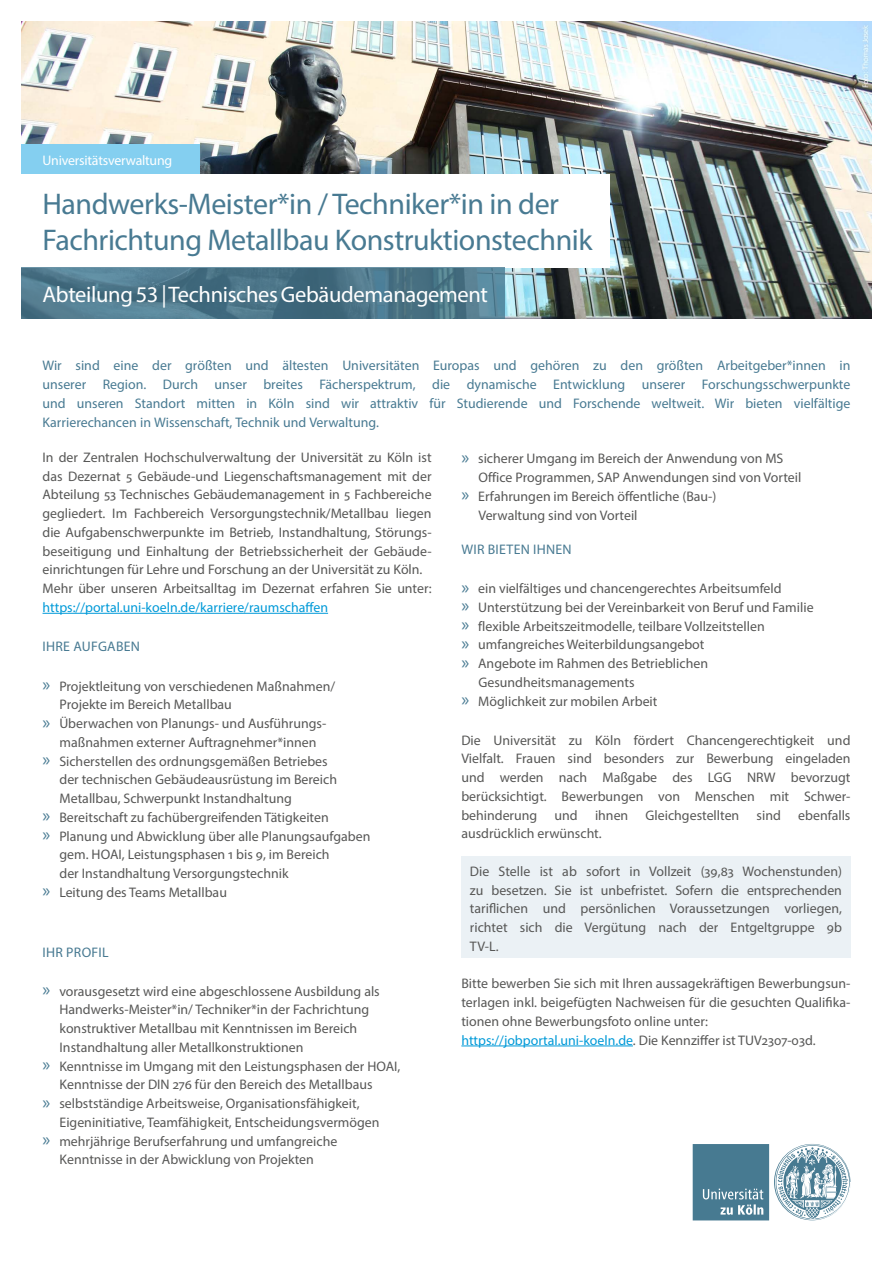
<style>
.page{position:relative;width:893px;height:1263px;background:#fff}
.page>*{position:absolute;margin:0;border:0;box-sizing:border-box;transform-origin:0 0}
.t1{font:30px/36px "Myriad Pro";letter-spacing:-.015em;color:#487a92}
.t2{font:22.5px "Myriad Pro";letter-spacing:-.015em;color:#fff}
.t3{font:13.8px/18.8px "Myriad Pro";color:#575756}
.t4{font:13.8px/18.8px "Myriad Pro";color:#487a92;text-align:justify}
.t5{font:13.8px "Myriad Pro";color:#009ad8}
.t6{font:13.8px "Myriad Pro";letter-spacing:.02em;color:#487a92}
.t7{font:13.8px "Myriad Pro";letter-spacing:-.015em;color:#fff}
.s1{font-size:18.75px;color:#487a92}
.s2{color:#009ad8}
</style>
<div class="page">
<hr style="left:43px;top:613px;width:285px;height:1px;background:#009ad8">
<div style="left:461px;top:857px;width:389px;height:101px;background:#ebf1f5"></div>
<hr style="left:461px;top:1045px;width:172px;height:1px;background:#009ad8">
<img style="left:21px;top:21px;width:851px;height:298px">
<div style="left:21px;top:174px;width:589px;height:94px;background:#fff"></div>
<svg style="left:21px;top:268px;width:484px;height:51px;background:#4c7689"></svg>
<svg style="left:693px;top:1144px;width:157px;height:76px"></svg>
<div style="left:21px;top:145px;width:179px;height:29px;background:#84cff0"></div>
<p class="t7" style="left:43px;top:151px;width:131px">Universitätsverwaltung</p>
<h1 class="t1" style="left:43px;top:186px;width:551px">Handwerks-Meister*in / Techniker*in in der<br>Fachrichtung Metallbau Konstruktionstechnik</h1>
<h2 class="t2" style="left:43px;top:280px;width:447px">Abteilung 53 | Technisches Gebäudemanagement</h2>
<p class="t4" style="left:43px;top:356px;width:809px">Wir sind eine der größten und ältesten Universitäten Europas und gehören zu den größten Arbeitgeber*innen in unserer Region. Durch unser breites Fächerspektrum, die dynamische Entwicklung unserer Forschungsschwerpunkte und unseren Standort mitten in Köln sind wir attraktiv für Studierende und Forschende weltweit. Wir bieten vielfältige Karrierechancen in Wissenschaft, Technik und Verwaltung.</p>
<p class="t3" style="left:43px;top:448px;width:391px">In der Zentralen Hochschulverwaltung der Universität zu Köln ist das Dezernat 5 Gebäude-und Liegenschaftsmanagement mit der Abteilung 53 Technisches Gebäudemanagement in 5 Fachbereiche gegliedert. Im Fachbereich Versorgungstechnik/Metallbau liegen die Aufgabenschwerpunkte im Betrieb, Instandhaltung, Störungs&shy;beseitigung und Einhaltung der Betriebssicherheit der Gebäude&shy;einrichtungen für Lehre und Forschung an der Universität zu Köln.<br>Mehr über unseren Arbeitsalltag im Dezernat erfahren Sie unter:</p>
<p class="t5" style="left:43px;top:599px;width:287px">https://portal.uni-koeln.de/karriere/raumschaffen</p>
<p class="t6" style="left:43px;top:638px;width:99px">IHRE AUFGABEN</p>
<p class="t3" style="left:43px;top:676px;width:294px"><span class="s1">»</span> Projektleitung von verschiedenen Maßnahmen/</p>
<p class="t3" style="left:60px;top:695px;width:174px">Projekte im Bereich Metallbau</p>
<p class="t3" style="left:43px;top:714px;width:285px"><span class="s1">»</span> Überwachen von Planungs- und Ausführungs-</p>
<p class="t3" style="left:60px;top:732px;width:258px">maßnahmen externer Auftragnehmer*innen</p>
<p class="t3" style="left:43px;top:751px;width:287px"><span class="s1">»</span> Sicherstellen des ordnungsgemäßen Betriebes</p>
<p class="t3" style="left:60px;top:770px;width:279px">der technischen Gebäudeausrüstung im Bereich</p>
<p class="t3" style="left:60px;top:789px;width:234px">Metallbau, Schwerpunkt Instandhaltung</p>
<p class="t3" style="left:43px;top:807px;width:288px"><span class="s1">»</span> Bereitschaft zu fachübergreifenden Tätigkeiten</p>
<p class="t3" style="left:43px;top:826px;width:329px"><span class="s1">»</span> Planung und Abwicklung über alle Planungsaufgaben</p>
<p class="t3" style="left:60px;top:845px;width:272px">gem. HOAI, Leistungsphasen 1 bis 9, im Bereich</p>
<p class="t3" style="left:60px;top:864px;width:231px">der Instandhaltung Versorgungstechnik</p>
<p class="t3" style="left:43px;top:882px;width:186px"><span class="s1">»</span> Leitung des Teams Metallbau</p>
<p class="t6" style="left:43px;top:943px;width:68px">IHR PROFIL</p>
<p class="t3" style="left:43px;top:981px;width:339px"><span class="s1">»</span> vorausgesetzt wird eine abgeschlossene Ausbildung als</p>
<p class="t3" style="left:60px;top:1000px;width:311px">Handwerks-Meister*in/ Techniker*in der Fachrichtung</p>
<p class="t3" style="left:60px;top:1019px;width:299px">konstruktiver Metallbau mit Kenntnissen im Bereich</p>
<p class="t3" style="left:60px;top:1037px;width:245px">Instandhaltung aller Metallkonstruktionen</p>
<p class="t3" style="left:43px;top:1056px;width:359px"><span class="s1">»</span> Kenntnisse im Umgang mit den Leistungsphasen der HOAI,</p>
<p class="t3" style="left:60px;top:1075px;width:314px">Kenntnisse der DIN 276 für den Bereich des Metallbaus</p>
<p class="t3" style="left:43px;top:1094px;width:319px"><span class="s1">»</span> selbstständige Arbeitsweise, Organisationsfähigkeit,</p>
<p class="t3" style="left:60px;top:1112px;width:321px">Eigeninitiative, Teamfähigkeit, Entscheidungsvermögen</p>
<p class="t3" style="left:43px;top:1131px;width:296px"><span class="s1">»</span> mehrjährige Berufserfahrung und umfangreiche</p>
<p class="t3" style="left:60px;top:1150px;width:256px">Kenntnisse in der Abwicklung von Projekten</p>
<p class="t3" style="left:461px;top:449px;width:324px"><span class="s1">»</span> sicherer Umgang im Bereich der Anwendung von MS</p>
<p class="t3" style="left:478px;top:468px;width:324px">Office Programmen, SAP Anwendungen sind von Vorteil</p>
<p class="t3" style="left:461px;top:487px;width:257px"><span class="s1">»</span> Erfahrungen im Bereich öffentliche (Bau-)</p>
<p class="t3" style="left:478px;top:505px;width:161px">Verwaltung sind von Vorteil</p>
<p class="t6" style="left:461px;top:541px;width:112px">WIR BIETEN IHNEN</p>
<p class="t3" style="left:461px;top:579px;width:322px"><span class="s1">»</span> ein vielfältiges und chancengerechtes Arbeitsumfeld</p>
<p class="t3" style="left:461px;top:598px;width:354px"><span class="s1">»</span> Unterstützung bei der Vereinbarkeit von Beruf und Familie</p>
<p class="t3" style="left:461px;top:616px;width:305px"><span class="s1">»</span> flexible Arbeitszeitmodelle, teilbare Vollzeitstellen</p>
<p class="t3" style="left:461px;top:635px;width:245px"><span class="s1">»</span> umfangreiches Weiterbildungsangebot</p>
<p class="t3" style="left:461px;top:654px;width:248px"><span class="s1">»</span> Angebote im Rahmen des Betrieblichen</p>
<p class="t3" style="left:478px;top:673px;width:158px">Gesundheitsmanagements</p>
<p class="t3" style="left:461px;top:691px;width:198px"><span class="s1">»</span> Möglichkeit zur mobilen Arbeit</p>
<p class="t3" style="left:461px;top:730px;width:391px;text-align:justify">Die Universität zu Köln fördert Chancengerechtigkeit und Vielfalt. Frauen sind besonders zur Bewerbung eingeladen und werden nach Maßgabe des LGG NRW bevorzugt berücksichtigt. Bewerbungen von Menschen mit Schwer&shy;behinderung und ihnen Gleichgestellten sind ebenfalls ausdrücklich erwünscht.</p>
<p class="t3" style="left:470px;top:861px;width:374px;text-align:justify">Die Stelle ist ab sofort in Vollzeit (39,83 Wochenstunden) zu besetzen. Sie ist unbefristet. Sofern die entsprechenden tariflichen und persönlichen Voraussetzungen vorliegen, richtet sich die Vergütung nach der Entgeltgruppe 9b TV-L.</p>
<p class="t3" style="left:461px;top:974px;width:391px">Bitte bewerben Sie sich mit Ihren aussagekräftigen Bewerbungsun&shy;terlagen inkl. beigefügten Nachweisen für die gesuchten Qualifika&shy;tionen ohne Bewerbungsfoto online unter: <span class="s2">https://jobportal.uni-koeln.de</span>. Die Kennziffer ist TUV2307-03d.</p>
</div>
